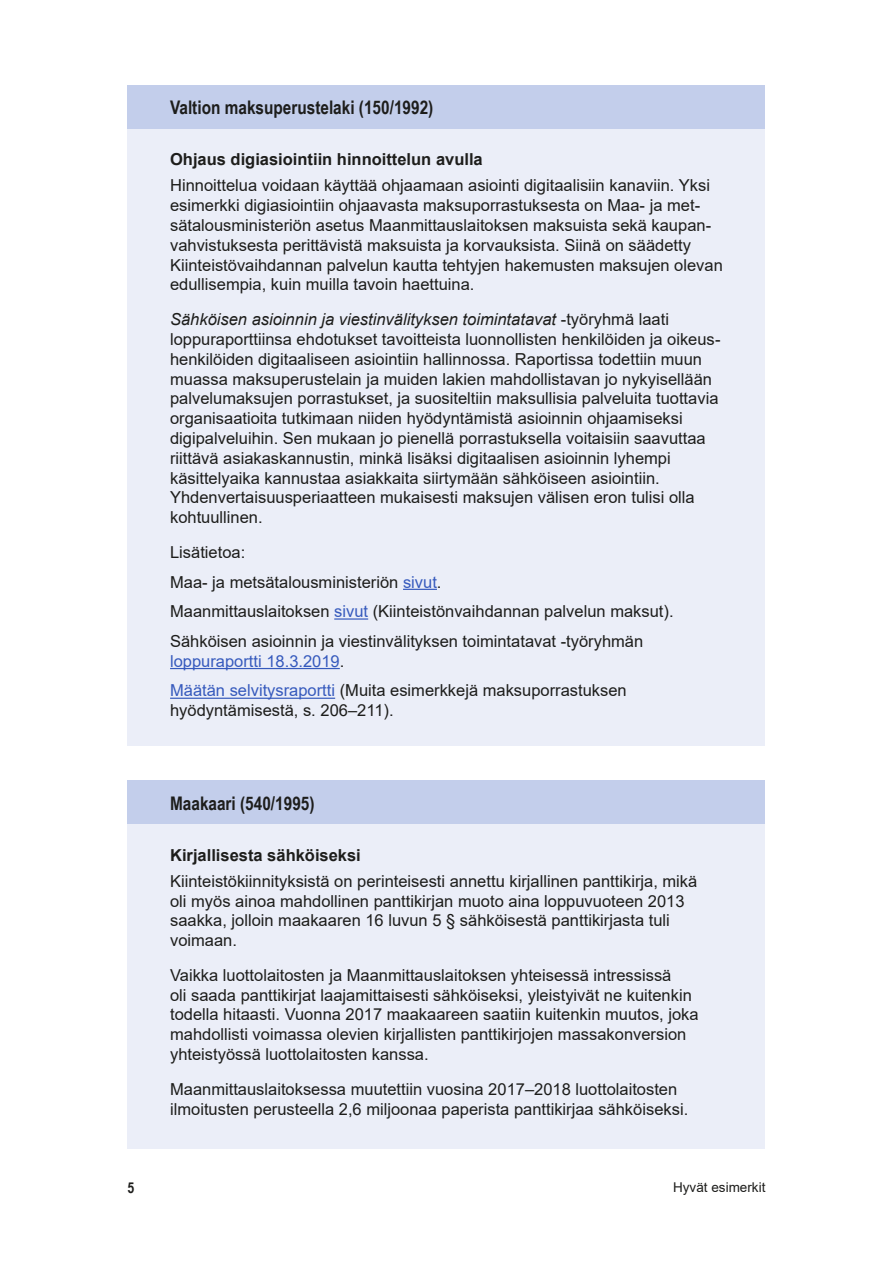
<style>
.page{position:relative;width:893px;height:1263px;background:#fff}
.page>*{position:absolute;margin:0;border:0;box-sizing:border-box;transform-origin:0 0}
.H3_-_hyvät_esimerkit{font:700 18.75px "Arial Narrow";color:#1d1d1b}
.Leipis_-_uusi{font:16.5px/19.8px "Arial";color:#1d1d1b}
.Leipis_-_pieni_väli{font:16.5px/19.8px "Arial";color:#1d1d1b}
.t1{font:700 16.5px "Arial";color:#1d1d1b}
.t2{font:700 15px "Arial Narrow";color:#1d1d1b}
.t3{font:13.5px "Arial";color:#1d1d1b}
.s1{font-style:italic}
.s2{color:#365abd}
</style>
<div class="page">
<div style="left:128px;top:85px;width:637px;height:1063px;background:#ebeef8"></div>
<div style="left:128px;top:85px;width:637px;height:43px;background:#c3ceeb"></div>
<hr style="left:403px;top:589px;width:34px;height:1px;background:#365abd">
<hr style="left:334px;top:618px;width:34px;height:2px;background:#365abd">
<hr style="left:170px;top:668px;width:170px;height:1px;background:#365abd">
<hr style="left:170px;top:698px;width:165px;height:1px;background:#365abd">
<div style="left:128px;top:746px;width:637px;height:46px;background:#fff"></div>
<div style="left:128px;top:780px;width:637px;height:43px;background:#c3ceeb"></div>
<h3 class="H3_-_hyvät_esimerkit" style="left:170px;top:94px;width:265px">Valtion maksuperustelaki (150/1992)</h3>
<h4 class="t1" style="left:170px;top:148px;width:314px">Ohjaus digiasiointiin hinnoittelun avulla</h4>
<p class="Leipis_-_uusi" style="left:170px;top:176px;width:554px">Hinnoittelua voidaan käyttää ohjaamaan asiointi digitaalisiin kanaviin. Yksi esimerkki digiasiointiin ohjaavasta maksuporrastuksesta on Maa- ja met&shy;sätalousministeriön asetus Maanmittauslaitoksen maksuista sekä kaupan&shy;vahvistuksesta perittävistä maksuista ja korvauksista. Siinä on säädetty Kiinteistövaihdannan palvelun kautta tehtyjen hakemusten maksujen olevan edullisempia, kuin muilla tavoin haettuina.</p>
<p class="Leipis_-_uusi" style="left:170px;top:309px;width:552px"><span class="s1">Sähköisen asioinnin ja viestinvälityksen toimintatavat</span> -työryhmä laati loppuraporttiinsa ehdotukset tavoitteista luonnollisten henkilöiden ja oikeus&shy;henkilöiden digitaaliseen asiointiin hallinnossa. Raportissa todettiin muun muassa maksuperustelain ja muiden lakien mahdollistavan jo nykyisellään palvelumaksujen porrastukset, ja suositeltiin maksullisia palveluita tuottavia organisaatioita tutkimaan niiden hyödyntämistä asioinnin ohjaamiseksi digipalveluihin. Sen mukaan jo pienellä porrastuksella voitaisiin saavuttaa riittävä asiakaskannustin, minkä lisäksi digitaalisen asioinnin lyhempi käsittelyaika kannustaa asiakkaita siirtymään sähköiseen asiointiin.<br>Yhdenvertaisuusperiaatteen mukaisesti maksujen välisen eron tulisi olla kohtuullinen.</p>
<p class="Leipis_-_pieni_väli" style="left:170px;top:542px;width:77px">Lisätietoa:</p>
<p class="Leipis_-_pieni_väli" style="left:170px;top:572px;width:273px">Maa- ja metsätalousministeriön <span class="s2">sivut</span>.</p>
<p class="Leipis_-_pieni_väli" style="left:170px;top:601px;width:505px">Maanmittauslaitoksen <span class="s2">sivut</span> (Kiinteistönvaihdannan palvelun maksut).</p>
<p class="Leipis_-_pieni_väli" style="left:170px;top:631px;width:475px">Sähköisen asioinnin ja viestinvälityksen toimintatavat -työryhmän <span class="s2">loppuraportti 18.3.2019</span>.</p>
<p class="Leipis_-_pieni_väli" style="left:170px;top:681px;width:458px"><span class="s2">Määtän selvitysraportti</span> (Muita esimerkkejä maksuporrastuksen hyödyntämisestä, s. 206–211).</p>
<h3 class="H3_-_hyvät_esimerkit" style="left:170px;top:789px;width:146px">Maakaari (540/1995)</h3>
<h4 class="t1" style="left:170px;top:843px;width:192px">Kirjallisesta sähköiseksi</h4>
<p class="Leipis_-_uusi" style="left:170px;top:871px;width:529px">Kiinteistökiinnityksistä on perinteisesti annettu kirjallinen panttikirja, mikä oli myös ainoa mahdollinen panttikirjan muoto aina loppuvuoteen 2013 saakka, jolloin maakaaren 16 luvun 5 § sähköisestä panttikirjasta tuli voimaan.</p>
<p class="Leipis_-_uusi" style="left:170px;top:965px;width:530px">Vaikka luottolaitosten ja Maanmittauslaitoksen yhteisessä intressissä<br>oli saada panttikirjat laajamittaisesti sähköiseksi, yleistyivät ne kuitenkin todella hitaasti. Vuonna 2017 maakaareen saatiin kuitenkin muutos, joka mahdollisti voimassa olevien kirjallisten panttikirjojen massakonversion yhteistyössä luottolaitosten kanssa.</p>
<p class="Leipis_-_uusi" style="left:170px;top:1079px;width:520px">Maanmittauslaitoksessa muutettiin vuosina 2017–2018 luottolaitosten ilmoitusten perusteella 2,6 miljoonaa paperista panttikirjaa sähköiseksi.</p>
<p class="t2" style="left:128px;top:1176px;width:8px">5</p>
<p class="t3" style="left:673px;top:1178px;width:94px">Hyvät esimerkit</p>
</div>
